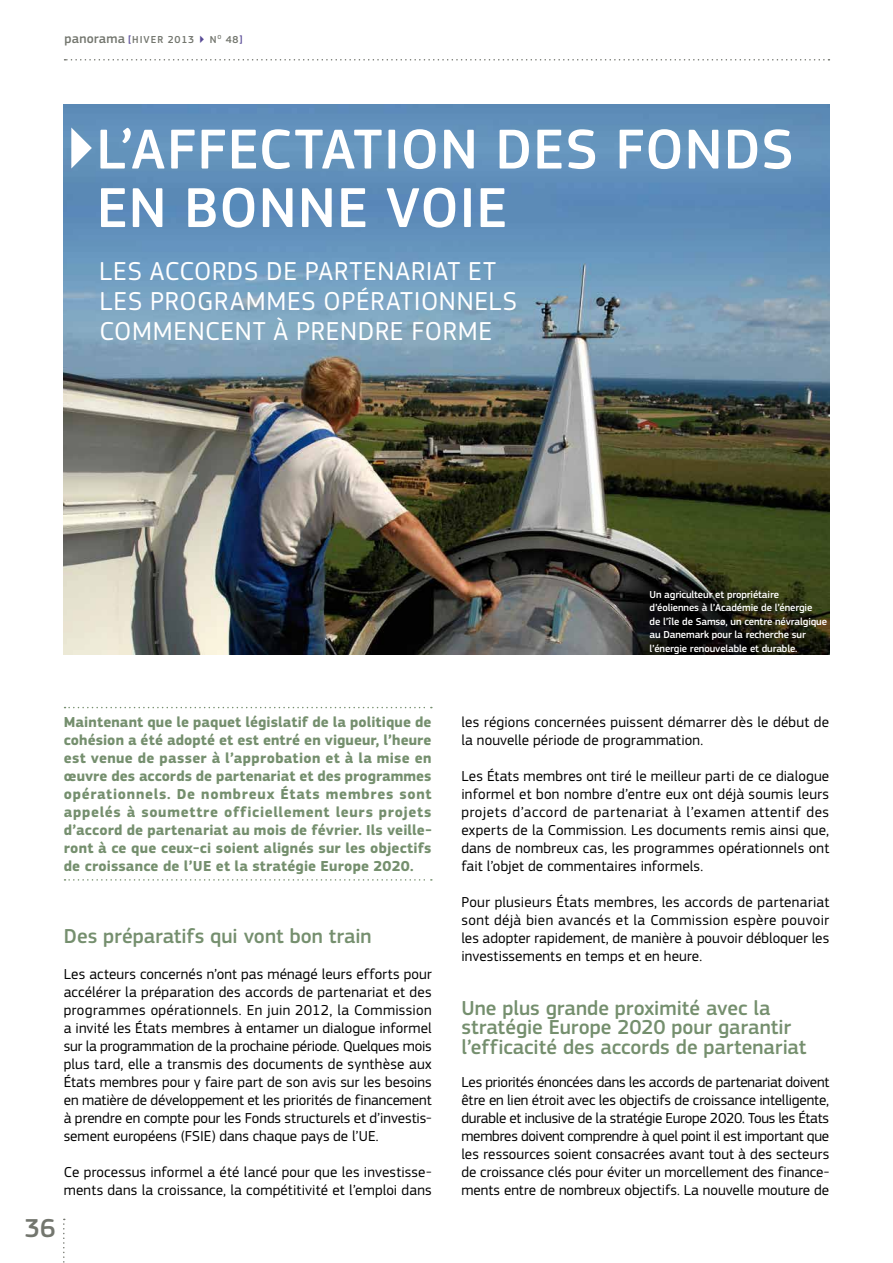
<style>
.page{position:relative;width:893px;height:1263px;background:#fff}
.page>*{position:absolute;margin:0;border:0;box-sizing:border-box;transform-origin:0 0}
.t1{font:500 58.5px/58.5px "EC Square Sans Pro";letter-spacing:.015em;color:#fff}
.t2{font:27px/30px "EC Square Sans Pro";letter-spacing:.025em;color:#fff}
.t3{font:500 27px "EC Square Sans Pro";color:#73766e}
.t4{font:500 21px/19.5px "EC Square Sans Pro";color:#758f6e}
.t5{font:15px/18px "EC Square Sans Pro";letter-spacing:.01em;color:#000;text-align:justify}
.t6{font:700 15px/18px "EC Square Sans Pro";letter-spacing:.01em;color:#758f6e;text-align:justify}
.t7{font:500 10.5px/13.5px "EC Square Sans Pro";letter-spacing:-.01em;color:#fff}
.t8{font:500 10.5px "EC Square Sans Pro";letter-spacing:.085em;color:#73766e}
.s1{font-size:13.5px}
.s2{color:#574995}
</style>
<div class="page">
<img style="left:63px;top:104px;width:766px;height:551px">
<svg style="left:65px;top:707px;width:367px;height:1px"></svg>
<svg style="left:65px;top:879px;width:367px;height:2px"></svg>
<svg style="left:63px;top:1219px;width:2px;height:44px"></svg>
<svg style="left:65px;top:59px;width:764px;height:2px"></svg>
<p class="t8" style="left:65px;top:33px;width:179px"><span class="s1">panorama</span> <span class="s2">[</span>HIVER 2013 <span class="s2">▶</span> N<sup>O</sup> 48<span class="s2">]</span></p>
<h1 class="t1" style="left:97px;top:121px;width:698px;text-indent:-34px">▶L’AFFECTATION DES FONDS<br>EN BONNE VOIE</h1>
<h2 class="t2" style="left:99px;top:256px;width:419px">LES ACCORDS DE PARTENARIAT ET<br>LES PROGRAMMES OPÉRATIONNELS<br>COMMENCENT À PRENDRE FORME</h2>
<p class="t6" style="left:64px;top:713px;width:369px">Maintenant que le paquet législatif de la politique de cohésion a été adopté et est entré en vigueur, l’heure est venue de passer à l’approbation et à la mise en œuvre des accords de partenariat et des programmes opérationnels. De nombreux États membres sont appelés à soumettre officiellement leurs projets d’accord de partenariat au mois de février. Ils veille&shy;ront à ce que ceux-ci soient alignés sur les objectifs de croissance de l’UE et la stratégie Europe 2020.</p>
<h2 class="t3" style="left:25px;top:1212px;width:32px">36</h2>
<h3 class="t4" style="left:64px;top:926px;width:309px">Des préparatifs qui vont bon train</h3>
<p class="t5" style="left:64px;top:965px;width:369px">Les acteurs concernés n’ont pas ménagé leurs efforts pour accélérer la préparation des accords de partenariat et des programmes opérationnels. En juin 2012, la Commission a invité les États membres à entamer un dialogue informel sur la programmation de la prochaine période. Quelques mois plus tard, elle a transmis des documents de synthèse aux États membres pour y faire part de son avis sur les besoins en matière de développement et les priorités de financement à prendre en compte pour les Fonds structurels et d’investis&shy;sement européens (FSIE) dans chaque pays de l’UE.</p>
<p class="t5" style="left:64px;top:1163px;width:369px">Ce processus informel a été lancé pour que les investisse&shy;ments dans la croissance, la compétitivité et l’emploi dans</p>
<p class="t7" style="left:649px;top:588px;width:179px">Un agriculteur et propriétaire d’éoliennes à l’Académie de l’énergie<br>de l’île de Samsø, un centre névralgique au Danemark pour la recherche sur l’énergie renouvelable et durable.</p>
<p class="t5" style="left:461px;top:713px;width:369px">les régions concernées puissent démarrer dès le début de la nouvelle période de programmation.</p>
<p class="t5" style="left:461px;top:767px;width:369px">Les États membres ont tiré le meilleur parti de ce dialogue informel et bon nombre d’entre eux ont déjà soumis leurs projets d’accord de partenariat à l’examen attentif des experts de la Commission. Les documents remis ainsi que, dans de nombreux cas, les programmes opérationnels ont fait l’objet de commentaires informels.</p>
<p class="t5" style="left:461px;top:893px;width:369px">Pour plusieurs États membres, les accords de partenariat sont déjà bien avancés et la Commission espère pouvoir les adopter rapidement, de manière à pouvoir débloquer les investissements en temps et en heure.</p>
<h3 class="t4" style="left:461px;top:998px;width:346px">Une plus grande proximité avec la stratégie Europe 2020 pour garantir l’efficacité des accords de partenariat</h3>
<p class="t5" style="left:461px;top:1073px;width:369px">Les priorités énoncées dans les accords de partenariat doivent être en lien étroit avec les objectifs de croissance intelligente, durable et inclusive de la stratégie Europe 2020. Tous les États membres doivent comprendre à quel point il est important que les ressources soient consacrées avant tout à des secteurs de croissance clés pour éviter un morcellement des finance&shy;ments entre de nombreux objectifs. La nouvelle mouture de</p>
</div>
